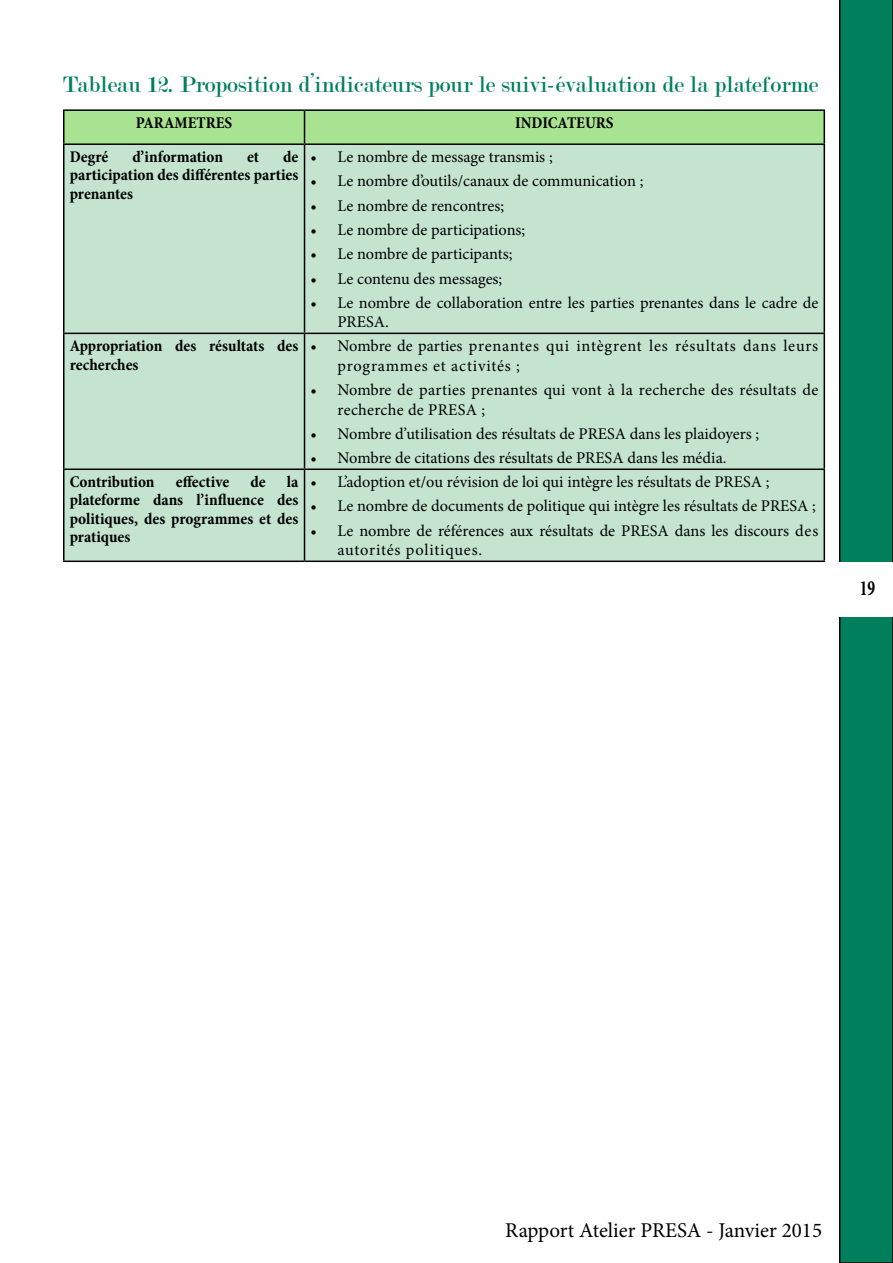
<style>
.page{position:relative;width:893px;height:1263px;background:#fff}
.page>*{position:absolute;margin:0;border:0;box-sizing:border-box;transform-origin:0 0}
.t1{font:24px "Modern";color:#007f5d}
.t2{font:700 condensed 21.6px "Minion Pro";color:#000;scale:.76 1}
.t3{font:21px "Minion Pro";color:#000}
.t4{font:700 condensed 16.5px/18.1px "Minion Pro";color:#000;text-align:justify}
.t5{font:16.35px/19.6px "Minion Pro";color:#000}
.t6{font:16.35px/19.6px "Minion Pro";letter-spacing:.045em;color:#000}
</style>
<div class="page">
<div style="left:839px;top:0;width:54px;height:1263px;background:#007f5d"></div>
<div style="left:839px;top:562px;width:54px;height:54px;background:#fff"></div>
<div style="left:64px;top:111px;width:760px;height:32px;background:#a8e391"></div>
<div style="left:64px;top:145px;width:760px;height:415px;background:#c4e4d0"></div>
<hr style="left:63px;top:109px;width:241px;height:2px;background:#000">
<hr style="left:63px;top:111px;width:1px;height:32px;background:#000">
<hr style="left:304px;top:109px;width:521px;height:2px;background:#000">
<hr style="left:304px;top:111px;width:1px;height:32px;background:#000">
<hr style="left:824px;top:111px;width:1px;height:32px;background:#000">
<hr style="left:63px;top:143px;width:241px;height:2px;background:#000">
<hr style="left:63px;top:145px;width:1px;height:188px;background:#000">
<hr style="left:304px;top:143px;width:521px;height:2px;background:#000">
<hr style="left:304px;top:145px;width:1px;height:188px;background:#000">
<hr style="left:824px;top:145px;width:1px;height:188px;background:#000">
<hr style="left:63px;top:333px;width:241px;height:1px;background:#000">
<hr style="left:63px;top:334px;width:1px;height:134px;background:#000">
<hr style="left:304px;top:333px;width:521px;height:1px;background:#000">
<hr style="left:304px;top:334px;width:1px;height:134px;background:#000">
<hr style="left:824px;top:334px;width:1px;height:134px;background:#000">
<hr style="left:63px;top:468px;width:241px;height:2px;background:#000">
<hr style="left:63px;top:470px;width:1px;height:90px;background:#000">
<hr style="left:304px;top:468px;width:521px;height:2px;background:#000">
<hr style="left:304px;top:470px;width:1px;height:90px;background:#000">
<hr style="left:824px;top:470px;width:1px;height:90px;background:#000">
<hr style="left:63px;top:560px;width:241px;height:2px;background:#000">
<hr style="left:304px;top:560px;width:521px;height:2px;background:#000">
<h1 class="t1" style="left:63px;top:72px;width:757px">Tableau 12. Proposition d’indicateurs pour le suivi-évaluation de la plateforme</h1>
<p class="t4" style="left:136px;top:114px;width:98px">PARAMETRES</p>
<p class="t4" style="left:515px;top:114px;width:100px">INDICATEURS</p>
<p class="t4" style="left:70px;top:148px;width:40px">Degré</p>
<p class="t4" style="left:132px;top:148px;width:92px">d’information</p>
<p class="t4" style="left:247px;top:148px;width:14px">et</p>
<p class="t4" style="left:70px;top:148px;width:230px;text-indent:213px">de participation des différentes parties prenantes</p>
<p class="t5" style="left:310px;top:147px;width:244px">• Le nombre de message transmis ;</p>
<p class="t5" style="left:310px;top:171px;width:334px">• Le nombre d’outils/canaux de communication ;</p>
<p class="t5" style="left:310px;top:196px;width:195px">• Le nombre de rencontres;</p>
<p class="t5" style="left:310px;top:220px;width:216px">• Le nombre de participations;</p>
<p class="t5" style="left:310px;top:244px;width:204px">• Le nombre de participants;</p>
<p class="t5" style="left:310px;top:269px;width:193px">• Le contenu des messages;</p>
<p class="t5" style="left:338px;top:293px;width:482px;text-indent:-27px">• Le nombre de collaboration entre les parties prenantes dans le cadre de<br>PRESA.</p>
<p class="t4" style="left:70px;top:337px;width:230px">Appropriation des résultats des recherches</p>
<p class="t6" style="left:338px;top:336px;width:482px;text-indent:-27px">• Nombre de parties prenantes qui intègrent les résultats dans leurs programmes et activités ;</p>
<p class="t5" style="left:338px;top:380px;width:482px;text-indent:-27px">• Nombre de parties prenantes qui vont à la recherche des résultats de recherche de PRESA ;</p>
<p class="t5" style="left:310px;top:424px;width:450px">• Nombre d’utilisation des résultats de PRESA dans les plaidoyers ;</p>
<p class="t5" style="left:310px;top:448px;width:418px">• Nombre de citations des résultats de PRESA dans les média.</p>
<p class="t4" style="left:70px;top:473px;width:86px">Contribution</p>
<p class="t4" style="left:176px;top:473px;width:55px">effective</p>
<p class="t4" style="left:250px;top:473px;width:17px">de</p>
<p class="t4" style="left:70px;top:473px;width:230px;text-indent:217px">la plateforme dans l’influence des politiques, des programmes et des pratiques</p>
<p class="t5" style="left:310px;top:472px;width:460px">• L’adoption et/ou révision de loi qui intègre les résultats de PRESA ;</p>
<p class="t5" style="left:310px;top:496px;width:507px">• Le nombre de documents de politique qui intègre les résultats de PRESA ;</p>
<p class="t5" style="left:338px;top:521px;width:482px;text-indent:-27px">• Le nombre de références aux résultats de PRESA dans les discours des autorités politiques.</p>
<h2 class="t2" style="left:860px;top:574px;width:22px">19</h2>
<p class="t3" style="left:505px;top:1216px;width:318px">Rapport Atelier PRESA - Janvier 2015</p>
</div>
